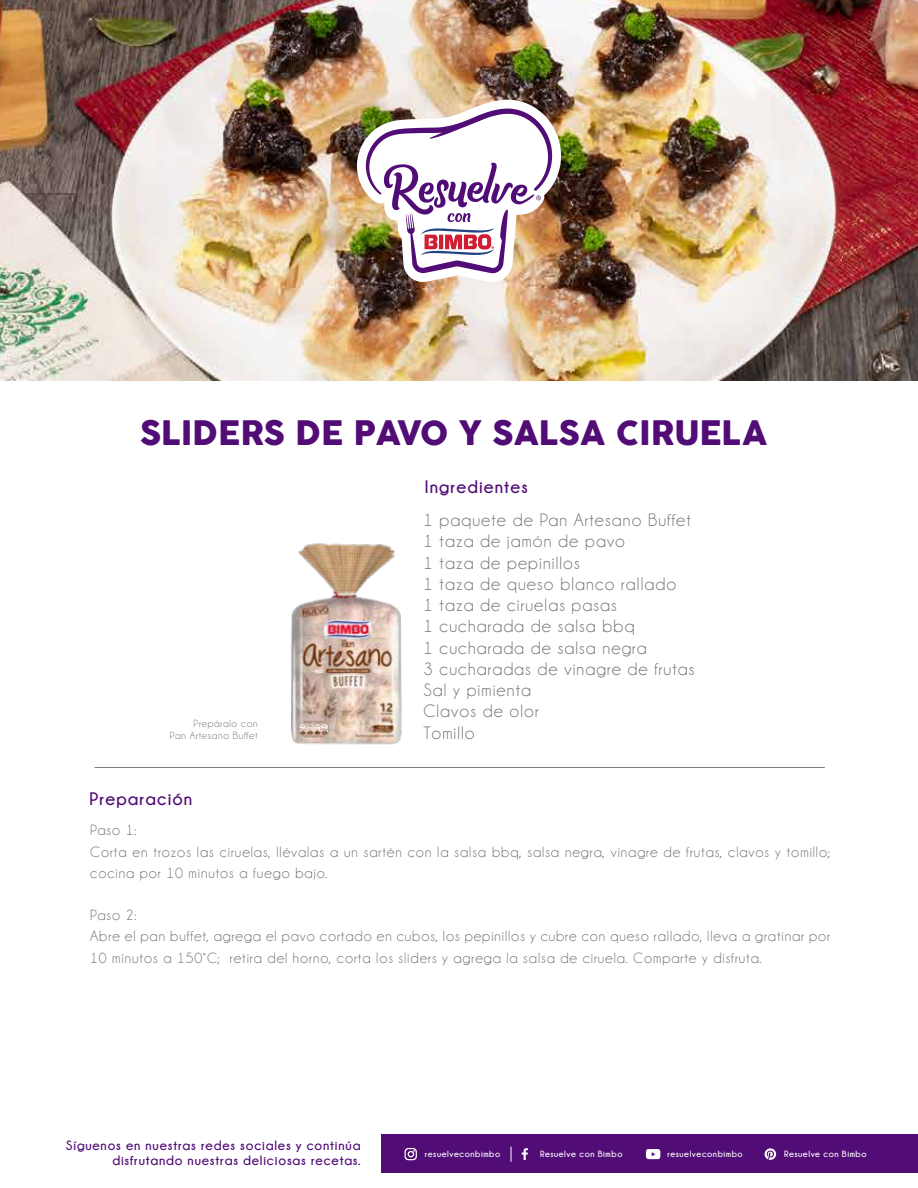
<style>
.page{position:relative;width:918px;height:1188px;background:#fff}
.page>*{position:absolute;margin:0;border:0;box-sizing:border-box;transform-origin:0 0}
.t1{font:33px "COCOGOOSE";color:#510c76}
.t2{font:18.15px/21.3px "Champagne&Limousines";letter-spacing:.06em;color:#6d6d6d}
.t3{font:700 18.15px "Champagne&Limousines";letter-spacing:.06em;color:#510c76}
.t4{font:15px/21.3px "Champagne&Limousines";letter-spacing:.06em;color:#6d6d6d}
.t5{font:700 13.5px/15.3px "Champagne&Limousines";letter-spacing:.06em;color:#510c76;text-align:right}
.t6{font:10.5px/12.3px "Champagne&Limousines";letter-spacing:.06em;color:#6d6d6d;text-align:right}
.t7{font:700 9px "Champagne&Limousines";letter-spacing:.06em;color:#fff}
</style>
<div class="page">
<img style="left:0;top:0;width:918px;height:380px">
<hr style="left:95px;top:767px;width:730px;height:1px;background:#808080">
<img style="left:357px;top:100px;width:204px;height:182px">
<div style="left:381px;top:1134px;width:537px;height:38px;background:#510c76"></div>
<svg style="left:405px;top:1148px;width:12px;height:12px"></svg>
<svg style="left:511px;top:1147px;width:1px;height:15px"></svg>
<svg style="left:522px;top:1148px;width:6px;height:12px"></svg>
<svg style="left:646px;top:1149px;width:14px;height:10px"></svg>
<svg style="left:765px;top:1148px;width:11px;height:12px"></svg>
<img style="left:291px;top:543px;width:111px;height:202px">
<h1 class="t1" style="left:140px;top:408px;width:629px">SLIDERS DE PAVO Y SALSA CIRUELA</h1>
<p class="t6" style="left:170px;top:717px;width:89px">Prepáralo con<br>Pan Artesano Buffet</p>
<p class="t3" style="left:90px;top:788px;width:104px">Preparación</p>
<p class="t3" style="left:425px;top:477px;width:104px">Ingredientes</p>
<p class="t2" style="left:424px;top:510px;width:273px">1 paquete de Pan Artesano Buffet<br>1 taza de jamón de pavo<br>1 taza de pepinillos<br>1 taza de queso blanco rallado<br>1 taza de ciruelas pasas<br>1 cucharada de salsa bbq<br>1 cucharada de salsa negra<br>3 cucharadas de vinagre de frutas<br>Sal y pimienta<br>Clavos de olor<br>Tomillo</p>
<p class="t4" style="left:90px;top:820px;width:741px">Paso 1:<br>Corta en trozos las ciruelas, llévalas a un sartén con la salsa bbq, salsa negra, vinagre de frutas, clavos y tomillo; cocina por 10 minutos a fuego bajo.</p>
<p class="t4" style="left:90px;top:905px;width:741px">Paso 2:<br>Abre el pan buffet, agrega el pavo cortado en cubos, los pepinillos y cubre con queso rallado, lleva a gratinar por<br>10 minutos a 150°C; retira del horno, corta los sliders y agrega la salsa de ciruela. Comparte y disfruta.</p>
<p class="t5" style="left:66px;top:1137px;width:296px">Síguenos en nuestras redes sociales y continúa disfrutando nuestras deliciosas recetas.</p>
<p class="t7" style="left:425px;top:1149px;width:77px">resuelveconbimbo</p>
<p class="t7" style="left:540px;top:1149px;width:84px">Resuelve con Bimbo</p>
<p class="t7" style="left:667px;top:1149px;width:77px">resuelveconbimbo</p>
<p class="t7" style="left:784px;top:1149px;width:84px">Resuelve con Bimbo</p>
</div>
